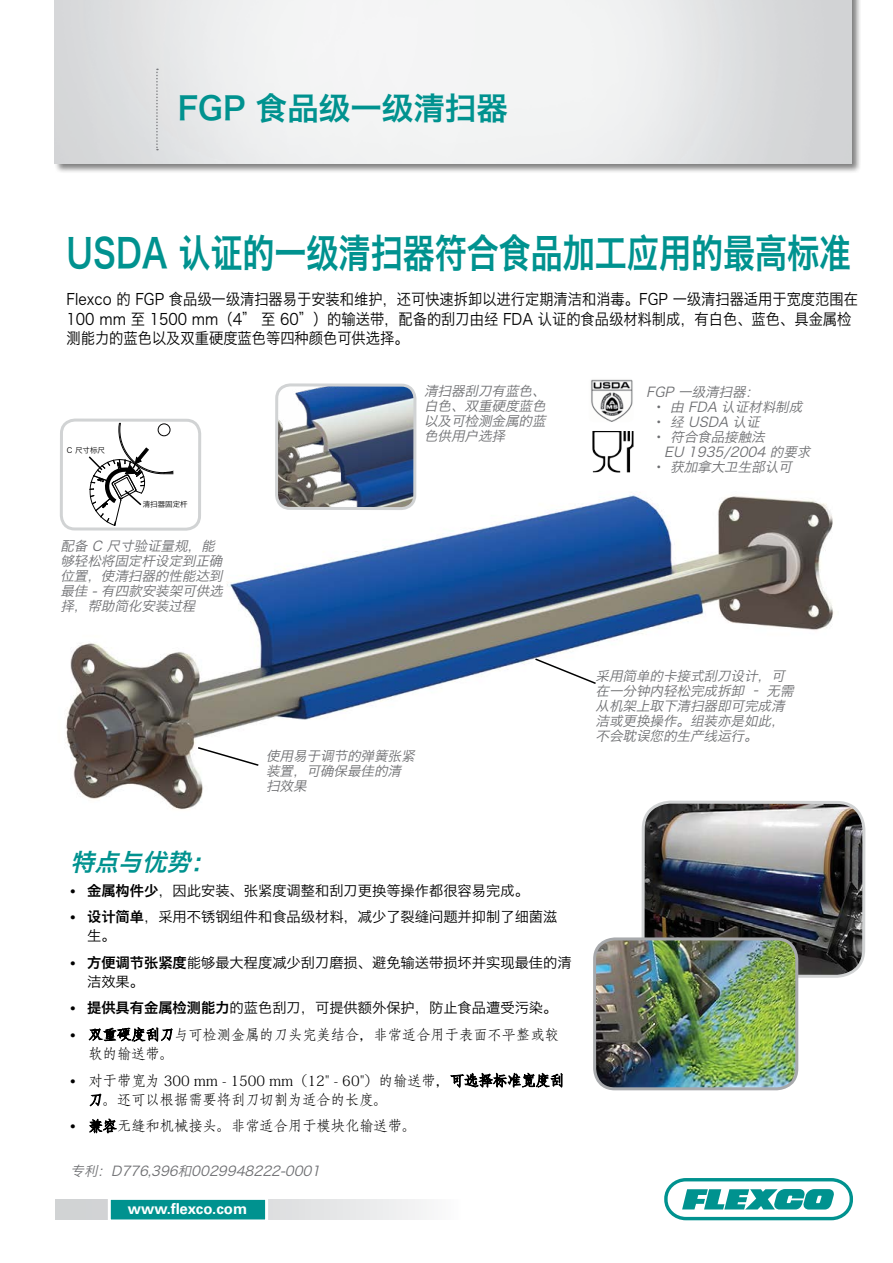
<style>
.page{position:relative;width:893px;height:1263px;background:#fff}
.page>*{position:absolute;margin:0;border:0;box-sizing:border-box;transform-origin:0 0}
.t1{font:39.6px "Hiragino Sans GB W6";color:#00928f;scale:.81 1}
.t2{font:31.5px "Hiragino Sans GB W6";color:#00928f}
.t3{font:italic 24px "Hiragino Sans GB W6";color:#00928f}
.t4{font:15.6px/19.5px "Hiragino Sans GB W3";color:#000;scale:.91 1}
.t5{font:15.6px "Hiragino Sans GB W6";color:#fff}
.t6{font:700 15px "Univers LT Std";color:#fff}
.t7{font:14.25px/19.5px "Hiragino Sans GB W3";color:#000}
.t8{font:14.25px/19.5px "Adobe Fangsong Std";color:#000}
.t9{font:italic 13.5px/15px "Hiragino Sans GB W3";color:#6d6e71}
.t10{font:7.5px "Hiragino Sans GB W3";color:#000}
.s1{font-family:"Times"}
.s2{font-family:"Hiragino Sans GB W6"}
.s3{font-family:"Adobe Fangsong Std";font-style:normal}
</style>
<div class="page">
<svg style="left:664px;top:1178px;width:189px;height:42px"></svg>
<svg style="left:55px;top:1200px;width:371px;height:19px"></svg>
<div style="left:108px;top:1197px;width:160px;height:25px;background:#00928f;border:3px solid #fff"></div>
<div style="left:53px;top:0;width:808px;height:173px;background:#000;opacity:.5"></div>
<img style="left:55px;top:0;width:796px;height:164px">
<svg style="left:89px;top:1027px;width:84px;height:15px"></svg>
<svg style="left:450px;top:1072px;width:113px;height:16px"></svg>
<svg style="left:90px;top:1093px;width:11px;height:13px"></svg>
<svg style="left:89px;top:1118px;width:28px;height:15px"></svg>
<svg style="left:156px;top:69px;width:2px;height:81px"></svg>
<img style="left:64px;top:431px;width:802px;height:398px">
<img style="left:277px;top:387px;width:138px;height:122px">
<div style="left:275px;top:383px;width:141px;height:127px;border:3px solid #d1d3d4;border-radius:14px"></div>
<svg style="left:534px;top:657px;width:63px;height:28px"></svg>
<img style="left:591px;top:379px;width:42px;height:43px">
<svg style="left:196px;top:746px;width:64px;height:21px"></svg>
<img style="left:592px;top:431px;width:41px;height:41px">
<img style="left:643px;top:802px;width:221px;height:172px">
<div style="left:641px;top:801px;width:224px;height:177px;border:3px solid #d1d3d4;border-radius:27px"></div>
<img style="left:597px;top:939px;width:200px;height:149px">
<div style="left:593px;top:937px;width:205px;height:153px;border:3px solid #a7a9ac;border-radius:20px"></div>
<div style="left:60px;top:418px;width:141px;height:113px;border:3px solid #d1d3d4;border-radius:14px"></div>
<svg style="left:87px;top:423px;width:86px;height:103px"></svg>
<h2 class="t2" style="left:178px;top:87px;width:332px">FGP 食品级一级清扫器</h2>
<h1 class="t1" style="left:67px;top:227px;width:970px">USDA 认证的一级清扫器符合食品加工应用的最高标准</h1>
<p class="t4" style="left:67px;top:289px;width:871px">Flexco 的 FGP 食品级一级清扫器易于安装和维护，还可快速拆卸以进行定期清洁和消毒。FGP 一级清扫器适用于宽度范围在<br>100 mm 至 1500 mm（4” 至 60”）的输送带，配备的刮刀由经 FDA 认证的食品级材料制成，有白色、蓝色、具金属检测能力的蓝色以及双重硬度蓝色等四种颜色可供选择。</p>
<p class="t10" style="left:67px;top:445px;width:40px">C 尺寸标尺</p>
<p class="t10" style="left:143px;top:500px;width:46px">清扫器固定杆</p>
<p class="t9" style="left:60px;top:538px;width:167px">配备 C 尺寸验证量规，能够轻松将固定杆设定到正确位置，使清扫器的性能达到最佳 - 有四款安装架可供选择，帮助简化安装过程</p>
<p class="t9" style="left:424px;top:383px;width:126px;text-align:justify">清扫器刮刀有蓝色、白色、双重硬度蓝色以及可检测金属的蓝色供用户选择</p>
<p class="t9" style="left:266px;top:748px;width:153px">使用易于调节的弹簧张紧装置，可确保最佳的清扫效果</p>
<h3 class="t3" style="left:71px;top:846px;width:152px">特点与优势：</h3>
<p class="t7" style="left:71px;top:880px;width:460px"><span class="s1">•</span> <span class="s2">金属构件少</span>，因此安装、张紧度调整和刮刀更换等操作都很容易完成。</p>
<p class="t7" style="left:87px;top:906px;width:472px;text-indent:-17px"><span class="s1">•</span> <span class="s2">设计简单</span>，采用不锈钢组件和食品级材料，减少了裂缝问题并抑制了细菌滋生。</p>
<p class="t7" style="left:87px;top:952px;width:486px;text-indent:-17px"><span class="s1">•</span> <span class="s2">方便调节张紧度</span>能够最大程度减少刮刀磨损、避免输送带损坏并实现最佳的清洁效果。</p>
<p class="t7" style="left:71px;top:998px;width:488px"><span class="s1">•</span> <span class="s2">提供具有金属检测能力</span>的蓝色刮刀，可提供额外保护，防止食品遭受污染。</p>
<p class="t8" style="left:89px;top:1025px;width:472px;text-indent:-18px"><span class="s1">•</span> 双重硬度刮刀与可检测金属的刀头完美结合，非常适合用于表面不平整或较软的输送带。</p>
<p class="t8" style="left:89px;top:1071px;width:477px;text-indent:-18px"><span class="s1">•</span> 对于带宽为 300 mm - 1500 mm（12" - 60"）的输送带，可选择标准宽度刮刀。还可以根据需要将刮刀切割为适合的长度。</p>
<p class="t8" style="left:71px;top:1116px;width:347px"><span class="s1">•</span> 兼容无缝和机械接头。非常适合用于模块化输送带。</p>
<p class="t9" style="left:71px;top:1163px;width:255px">专利：D776,396和0029948222-0001</p>
<p class="t6" style="left:128px;top:1199px;width:121px">www.flexco.com</p>
<p class="t5" style="left:109px;top:1200px;width:138px">www.flexco.com</p>
<p class="t9" style="left:646px;top:384px;width:118px">FGP 一级清扫器：</p>
<p class="t9" style="left:652px;top:399px;width:155px"><span class="s3">•</span> 由 FDA 认证材料制成</p>
<p class="t9" style="left:652px;top:414px;width:112px"><span class="s3">•</span> 经 USDA 认证</p>
<p class="t9" style="left:664px;top:429px;width:151px;text-indent:-12px"><span class="s3">•</span> 符合食品接触法<br>EU 1935/2004 的要求</p>
<p class="t9" style="left:652px;top:459px;width:144px"><span class="s3">•</span> 获加拿大卫生部认可</p>
<p class="t9" style="left:595px;top:668px;width:203px">采用简单的卡接式刮刀设计，可在一分钟内轻松完成拆卸 – 无需从机架上取下清扫器即可完成清洁或更换操作。组装亦是如此，不会耽误您的生产线运行。</p>
</div>
